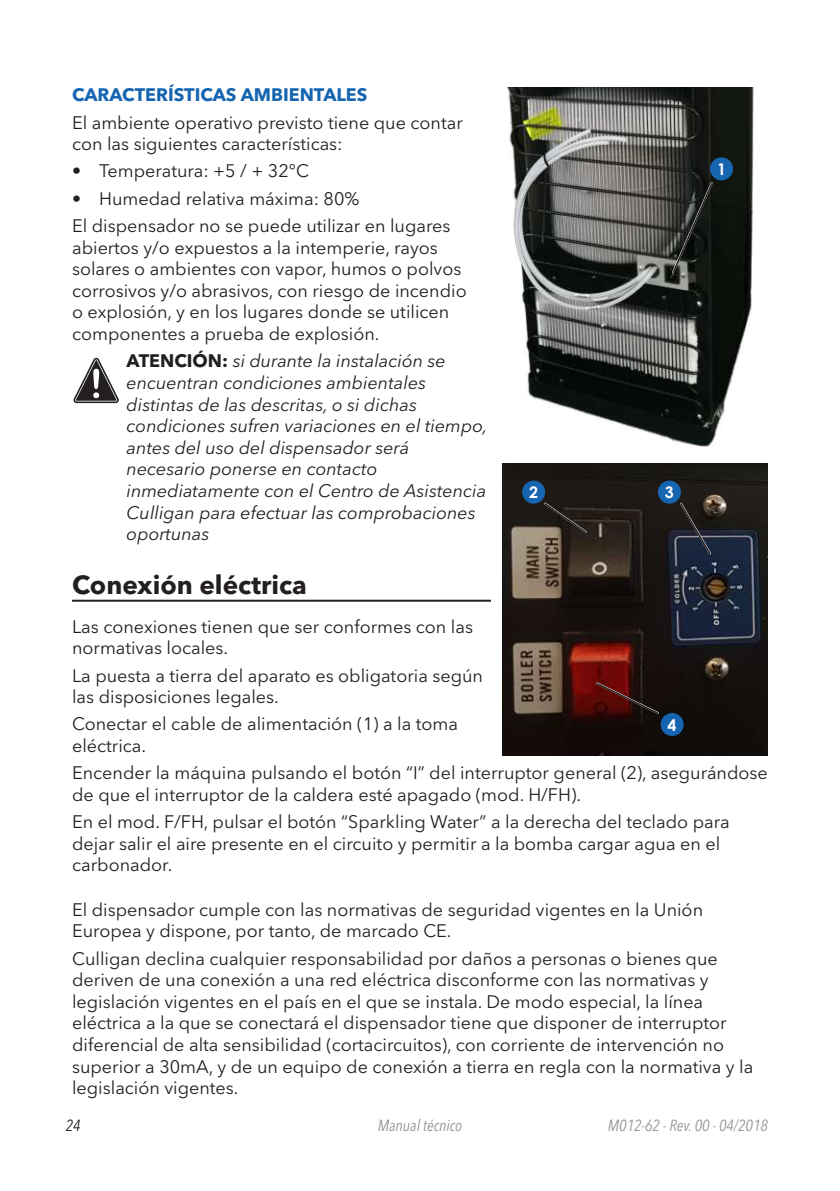
<style>
.page{position:relative;width:840px;height:1191px;background:#fff}
.page>*{position:absolute;margin:0;border:0;box-sizing:border-box;transform-origin:0 0}
.t1{font:700 26px "Avenir Next LT Pro";color:#231f20}
.t2{font:18px/21.6px "Avenir Next LT Pro";color:#231f20}
.t3{font:italic 18px/21.6px "Avenir Next LT Pro";color:#231f20}
.t4{font:700 18px "Avenir Next LT Pro";color:#1565b1}
.t5{font:italic condensed 16px "Avenir Next LT Pro";color:#939598}
.t6{font:700 16px "Century Gothic";color:#fff}
.t7{font:italic condensed 16px "Avenir Next LT Pro";color:#231f20}
.s1{font-weight:700;font-style:normal}
</style>
<div class="page">
<hr style="left:72px;top:599px;width:418px;height:2px;background:#231f20">
<svg style="left:73px;top:358px;width:46px;height:45px"></svg>
<img style="left:507px;top:88px;width:247px;height:359px">
<div style="left:709px;top:157px;width:23px;height:23px;background:#1565b1;border-radius:50%"></div>
<svg style="left:670px;top:180px;width:44px;height:95px;background:#282b27"></svg>
<img style="left:502px;top:463px;width:265px;height:292px">
<div style="left:522px;top:480px;width:23px;height:23px;background:#1565b1;border-radius:50%"></div>
<div style="left:657px;top:480px;width:23px;height:23px;background:#1565b1;border-radius:50%"></div>
<div style="left:660px;top:713px;width:23px;height:23px;background:#1565b1;border-radius:50%"></div>
<svg style="left:542px;top:501px;width:46px;height:34px;background:#312b25"></svg>
<svg style="left:677px;top:501px;width:35px;height:55px;background:#27292f"></svg>
<svg style="left:594px;top:680px;width:66px;height:35px;background:#3e100e"></svg>
<p class="t4" style="left:72px;top:84px;width:297px">CARACTERÍSTICAS AMBIENTALES</p>
<p class="t2" style="left:72px;top:111px;width:392px">El ambiente operativo previsto tiene que contar con las siguientes características:</p>
<p class="t2" style="left:72px;top:160px;width:238px">• Temperatura: +5 / + 32°C</p>
<p class="t2" style="left:72px;top:185px;width:379px;line-height:27.2px">• Humedad relativa máxima: 80%<br>El dispensador no se puede utilizar en lugares</p>
<p class="t2" style="left:72px;top:236px;width:396px">abiertos y/o expuestos a la intemperie, rayos solares o ambientes con vapor, humos o polvos corrosivos y/o abrasivos, con riesgo de incendio o explosión, y en los lugares donde se utilicen componentes a prueba de explosión.</p>
<p class="t3" style="left:127px;top:350px;width:362px"><span class="s1">ATENCIÓN:</span> si durante la instalación se encuentran condiciones ambientales distintas de las descritas, o si dichas condiciones sufren variaciones en el tiempo, antes del uso del dispensador será necesario ponerse en contacto inmediatamente con el Centro de Asistencia Culligan para efectuar las comprobaciones oportunas</p>
<h1 class="t1" style="left:72px;top:569px;width:236px">Conexión eléctrica</h1>
<p class="t2" style="left:72px;top:615px;width:402px">Las conexiones tienen que ser conformes con las normativas locales.</p>
<p class="t2" style="left:72px;top:664px;width:412px">La puesta a tierra del aparato es obligatoria según las disposiciones legales.</p>
<p class="t2" style="left:72px;top:713px;width:387px">Conectar el cable de alimentación (1) a la toma eléctrica.</p>
<p class="t2" style="left:72px;top:762px;width:697px">Encender la máquina pulsando el botón “I” del interruptor general (2), asegurándose de que el interruptor de la caldera esté apagado (mod. H/FH).</p>
<p class="t2" style="left:72px;top:811px;width:658px">En el mod. F/FH, pulsar el botón “Sparkling Water” a la derecha del teclado para dejar salir el aire presente en el circuito y permitir a la bomba cargar agua en el carbonador.</p>
<p class="t2" style="left:72px;top:898px;width:632px">El dispensador cumple con las normativas de seguridad vigentes en la Unión<br>Europea y dispone, por tanto, de marcado CE.</p>
<p class="t2" style="left:72px;top:947px;width:682px">Culligan declina cualquier responsabilidad por daños a personas o bienes que deriven de una conexión a una red eléctrica disconforme con las normativas y legislación vigentes en el país en el que se instala. De modo especial, la línea eléctrica a la que se conectará el dispensador tiene que disponer de interruptor diferencial de alta sensibilidad (cortacircuitos), con corriente de intervención no superior a 30mA, y de un equipo de conexión a tierra en regla con la normativa y la legislación vigentes.</p>
<p class="t6" style="left:716px;top:157px;width:10px">1</p>
<p class="t6" style="left:529px;top:480px;width:10px">2</p>
<p class="t6" style="left:664px;top:480px;width:10px">3</p>
<p class="t6" style="left:667px;top:712px;width:10px">4</p>
<p class="t7" style="left:66px;top:1115px;width:16px">24</p>
<p class="t5" style="left:377px;top:1115px;width:86px">Manual técnico</p>
<p class="t5" style="left:607px;top:1115px;width:161px">M012-62 - Rev. 00 - 04/2018</p>
</div>
